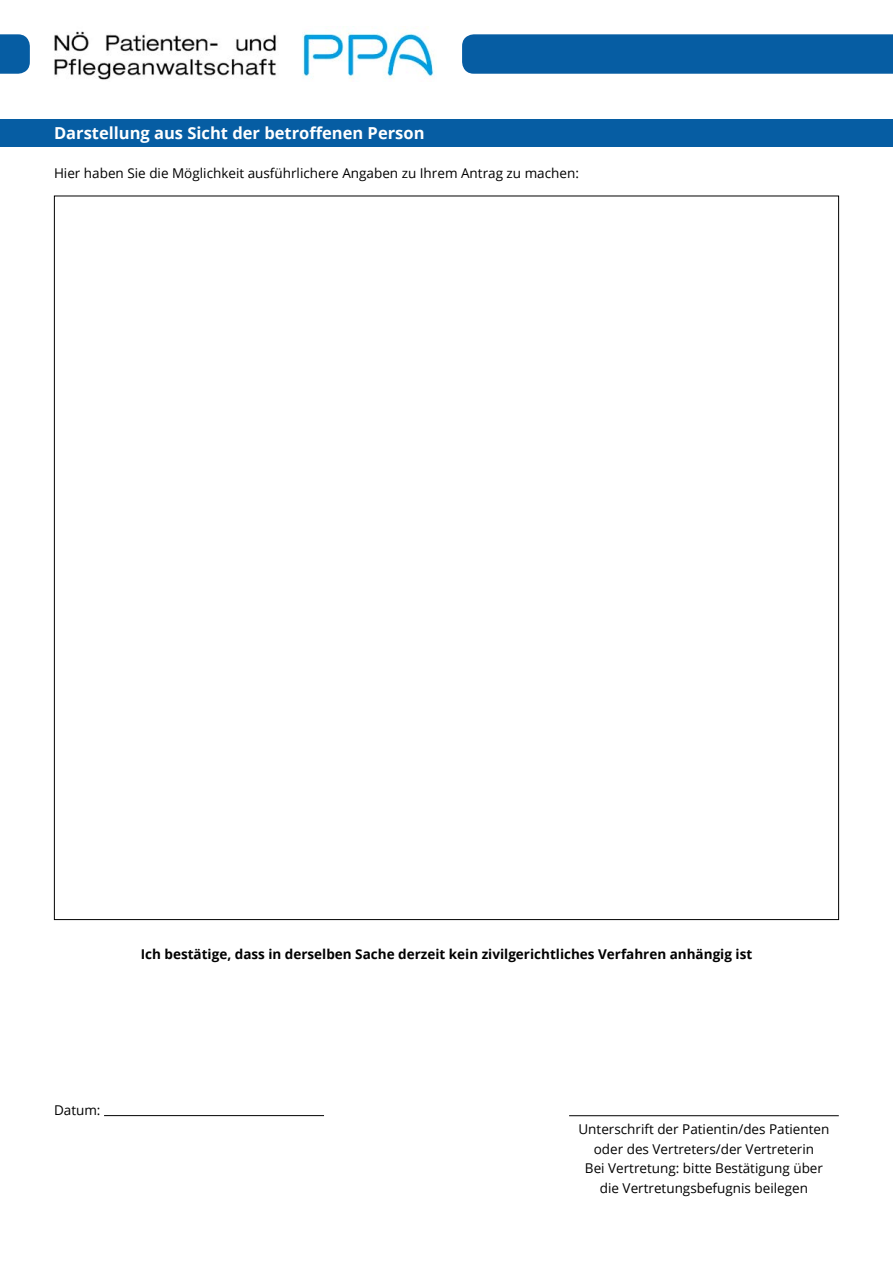
<style>
.page{position:relative;width:893px;height:1263px;background:#fff}
.page>*{position:absolute;margin:0;border:0;box-sizing:border-box;transform-origin:0 0}
.t1{font:700 16.5px "Open Sans";color:#fff}
.t2{font:13.5px/19.5px "Open Sans";color:#000;text-align:center}
.t3{font:700 13.5px "Open Sans";color:#000}
</style>
<div class="page">
<div style="left:462px;top:34px;width:431px;height:40px;background:#065da3"></div>
<svg style="left:0;top:34px;width:30px;height:40px"></svg>
<img style="left:54px;top:31px;width:380px;height:49px">
<div style="left:0;top:119px;width:893px;height:28px;background:#065da3"></div>
<hr style="left:104px;top:1115px;width:220px;height:1px;background:#000">
<hr style="left:569px;top:1115px;width:270px;height:1px;background:#000">
<p class="t1" style="left:54px;top:122px;width:372px">Darstellung aus Sicht der betroffenen Person</p>
<p class="t2" style="left:54px;top:163px;width:526px">Hier haben Sie die Möglichkeit ausführlichere Angaben zu Ihrem Antrag zu machen:</p>
<p class="t3" style="left:141px;top:944px;width:613px">Ich bestätige, dass in derselben Sache derzeit kein zivilgerichtliches Verfahren anhängig ist</p>
<p class="t2" style="left:54px;top:1099px;width:48px">Datum:</p>
<p class="t2" style="left:578px;top:1119px;width:252px">Unterschrift der Patientin/des Patienten oder des Vertreters/der Vertreterin<br>Bei Vertretung: bitte Bestätigung über die Vertretungsbefugnis beilegen</p>
</div>
